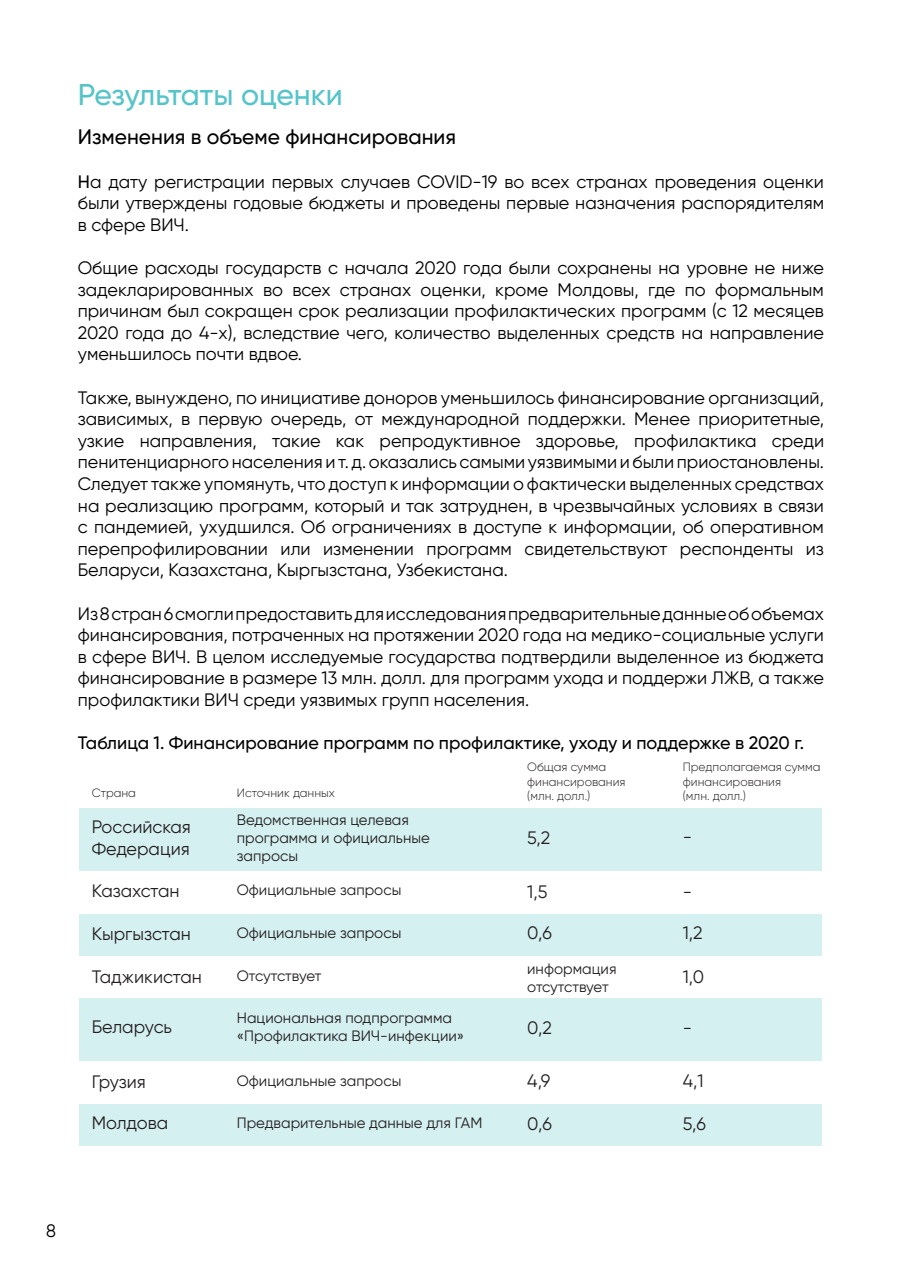
<style>
.page{position:relative;width:902px;height:1280px;background:#fff}
.page>*{position:absolute;margin:0;border:0;box-sizing:border-box;transform-origin:0 0}
.t1{font:500 30px "Gilroy";letter-spacing:-.005em;color:#55c4c9}
.t2{font:500 21px "Gilroy";color:#000001}
.t3{font:18px/21.6px "Gilroy";color:#000001;text-align:justify}
.t4{font:18px/21.6px "Gilroy";color:#231f20}
.t5{font:500 18px "Gilroy";color:#000001}
.t6{font:15px/18px "Gilroy";color:#231f20}
.t7{font:15px "Gilroy";letter-spacing:-.02em;color:#231f20}
.t8{font:300 12px/14.4px "Gilroy";color:#231f20}
.s1{font-weight:500}
</style>
<div class="page">
<div style="left:79px;top:808px;width:742px;height:63px;background:#d5f0f1"></div>
<div style="left:79px;top:998px;width:742px;height:63px;background:#d5f0f1"></div>
<div style="left:79px;top:914px;width:742px;height:42px;background:#d5f0f1"></div>
<div style="left:79px;top:1103px;width:742px;height:42px;background:#d5f0f1"></div>
<h1 class="t1" style="left:78px;top:76px;width:266px">Результаты оценки</h1>
<p class="t2" style="left:78px;top:124px;width:379px">Изменения в объеме финансирования</p>
<p class="t3" style="left:78px;top:170px;width:747px"><span class="s1">Н</span>а дату регистрации первых случаев COVID-19 во всех странах проведения оценки были утверждены годовые бюджеты и проведены первые назначения распорядителям в сфере ВИЧ.</p>
<p class="t3" style="left:78px;top:257px;width:747px">Общие расходы государств с начала 2020 года были сохранены на уровне не ниже задекларированных во всех странах оценки, кроме Молдовы, где по формальным причинам был сокращен срок реализации профилактических программ (с 12 месяцев 2020 года до 4-х), вследствие чего, количество выделенных средств на направление уменьшилось почти вдвое.</p>
<p class="t3" style="left:78px;top:386px;width:747px">Также, вынуждено, по инициативе доноров уменьшилось финансирование организаций, зависимых, в первую очередь, от международной поддержки. Менее приоритетные, узкие направления, такие как репродуктивное здоровье, профилактика среди пенитенциарногонаселения и т.д.оказались самыми уязвимыми и были приостановлены.<br>Следует также упомянуть, что доступ к информации о фактически выделенных средствах на реализацию программ, который и так затруднен, в чрезвычайных условиях в связи с пандемией, ухудшился. Об ограничениях в доступе к информации, об оперативном перепрофилировании или изменении программ свидетельствуют респонденты из Беларуси, Казахстана, Кыргызстана, Узбекистана.</p>
<p class="t3" style="left:78px;top:602px;width:747px">Из8стран6смоглипредоставитьдляисследованияпредварительныеданныеобобъемах финансирования, потраченных на протяжении 2020 года на медико-социальные услуги в сфере ВИЧ. В целом исследуемые государства подтвердили выделенное из бюджета финансирование в размере 13 млн. долл. для программ ухода и поддержи ЛЖВ, а также профилактики ВИЧ среди уязвимых групп населения.</p>
<p class="t5" style="left:78px;top:732px;width:728px">Таблица 1. Финансирование программ по профилактике, уходу и поддержке в 2020 г.</p>
<p class="t8" style="left:92px;top:785px;width:46px">Страна</p>
<p class="t4" style="left:92px;top:816px;width:101px">Российская<br>Федерация</p>
<p class="t4" style="left:92px;top:879px;width:89px">Казахстан</p>
<p class="t4" style="left:92px;top:923px;width:101px">Кыргызстан</p>
<p class="t4" style="left:92px;top:966px;width:112px">Таджикистан</p>
<p class="t4" style="left:92px;top:1016px;width:82px">Беларусь</p>
<p class="t4" style="left:92px;top:1070px;width:56px">Грузия</p>
<p class="t4" style="left:92px;top:1112px;width:78px">Молдова</p>
<p class="t8" style="left:527px;top:760px;width:100px">Общая сумма финансирования (млн. долл.)</p>
<p class="t8" style="left:682px;top:760px;width:139px">Предполагаемая сумма финансирования<br>(млн. долл.)</p>
<p class="t8" style="left:237px;top:785px;width:100px">Источник данных</p>
<p class="t6" style="left:237px;top:811px;width:194px">Ведомственная целевая программа и официальные запросы</p>
<p class="t6" style="left:237px;top:881px;width:166px">Официальные запросы</p>
<p class="t6" style="left:237px;top:924px;width:166px">Официальные запросы</p>
<p class="t7" style="left:237px;top:966px;width:86px">Отсутствует</p>
<p class="t6" style="left:237px;top:1009px;width:229px">Национальная подпрограмма «Профилактика ВИЧ-инфекции»</p>
<p class="t6" style="left:237px;top:1072px;width:166px">Официальные запросы</p>
<p class="t6" style="left:237px;top:1113px;width:247px">Предварительные данные для ГАМ</p>
<p class="t4" style="left:527px;top:826px;width:25px">5,2</p>
<p class="t4" style="left:682px;top:825px;width:11px">-</p>
<p class="t4" style="left:527px;top:881px;width:22px">1,5</p>
<p class="t4" style="left:682px;top:881px;width:11px">-</p>
<p class="t4" style="left:527px;top:922px;width:26px">0,6</p>
<p class="t4" style="left:682px;top:922px;width:21px">1,2</p>
<p class="t6" style="left:527px;top:960px;width:91px">информация отсутствует</p>
<p class="t4" style="left:682px;top:966px;width:23px">1,0</p>
<p class="t4" style="left:527px;top:1017px;width:26px">0,2</p>
<p class="t4" style="left:682px;top:1017px;width:11px">-</p>
<p class="t4" style="left:527px;top:1069px;width:25px">4,9</p>
<p class="t4" style="left:682px;top:1069px;width:22px">4,1</p>
<p class="t4" style="left:527px;top:1113px;width:26px">0,6</p>
<p class="t4" style="left:682px;top:1113px;width:25px">5,6</p>
<p class="t3" style="left:46px;top:1220px;width:11px">8</p>
</div>
